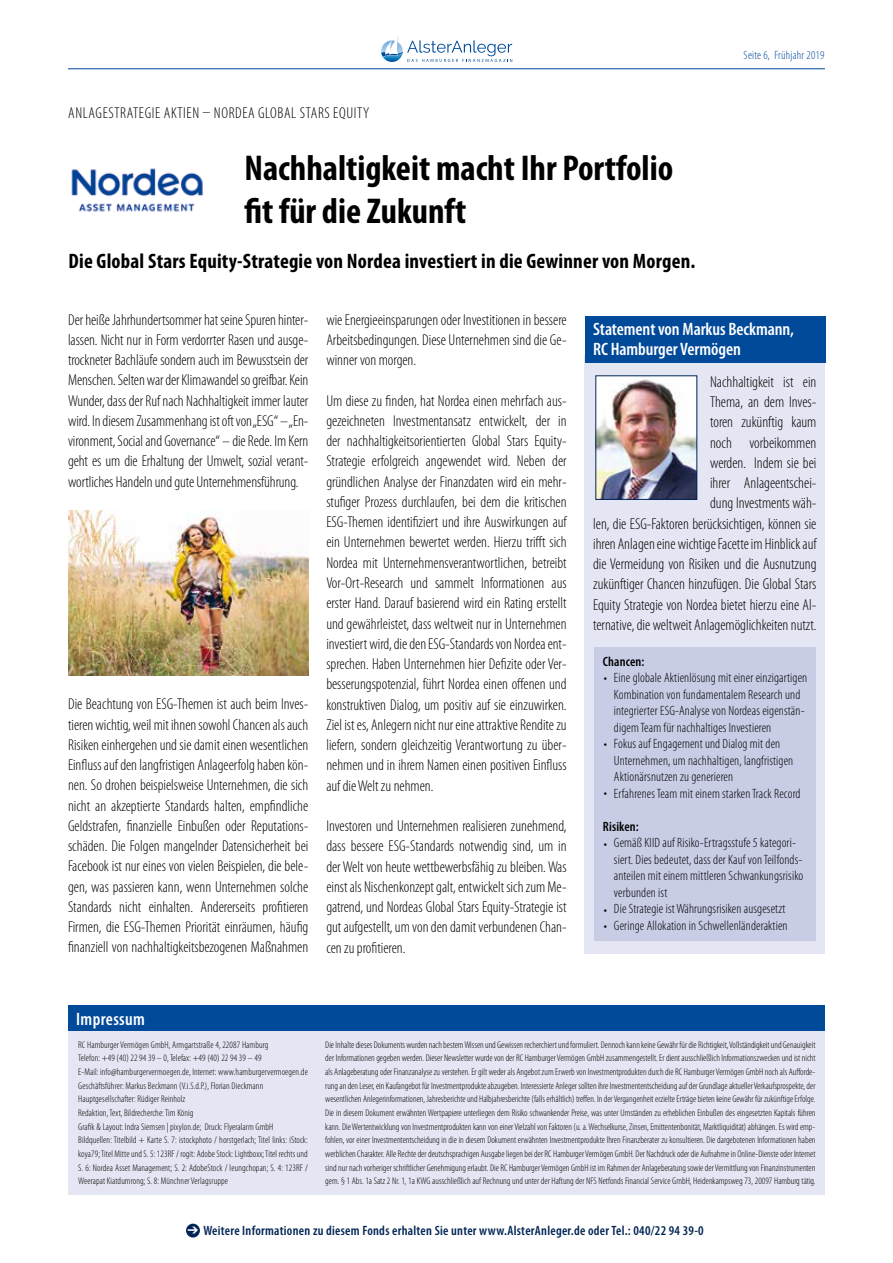
<style>
.page{position:relative;width:893px;height:1263px;background:#fff}
.page>*{position:absolute;margin:0;border:0;box-sizing:border-box;transform-origin:0 0}
.t1{font:700 condensed 36px/43.2px "Myriad Pro";color:#000}
.t2{font:700 condensed 21px "Myriad Pro";letter-spacing:.01em;color:#000}
.t3{font:600 condensed 18px/20.2px "Myriad Pro";letter-spacing:-.005em;color:#fff}
.t4{font:600 condensed 18px "Myriad Pro";letter-spacing:.02em;color:#fff}
.t5{font:300 condensed 15.75px/20.2px "Myriad Pro";color:#000;text-align:justify}
.t6{font:300 condensed 15.75px "Myriad Pro";letter-spacing:.04em;color:#000}
.t7{font:300 condensed 13.5px/16.5px "Myriad Pro";letter-spacing:.01em;color:#000}
.t8{font:600 condensed 13.5px "Myriad Pro";letter-spacing:.02em;color:#002454}
.t9{font:600 condensed 13.5px "Myriad Pro";letter-spacing:.01em;color:#000}
.t10{font:300 condensed 12px "Myriad Pro";letter-spacing:.02em;color:#004a99}
.t11{font:300 condensed 9.75px/13.6px "Myriad Pro";letter-spacing:.01em;color:#000;text-align:justify}
</style>
<div class="page">
<hr style="left:68px;top:68px;width:757px;height:1px;background:#004a99">
<svg style="left:381px;top:36px;width:131px;height:26px"></svg>
<div style="left:68px;top:1029px;width:757px;height:166px;background:#e5e6f3"></div>
<div style="left:68px;top:1006px;width:757px;height:25px;background:#004a99"></div>
<img style="left:71px;top:168px;width:132px;height:44px">
<img style="left:68px;top:511px;width:240px;height:164px">
<div style="left:186px;top:1224px;width:14px;height:13px;background:#002454;border-radius:50%"></div>
<div style="left:585px;top:355px;width:240px;height:598px;background:#e5e6f3"></div>
<img style="left:597px;top:377px;width:98px;height:121px">
<div style="left:595px;top:375px;width:102px;height:125px;border:1px solid #002454"></div>
<div style="left:594px;top:647px;width:222px;height:294px;background:#c8cce5"></div>
<div style="left:585px;top:316px;width:240px;height:46px;background:#004a99"></div>
<p class="t6" style="left:68px;top:104px;width:303px">ANLAGESTRATEGIE AKTIEN – NORDEA GLOBAL STARS EQUITY</p>
<h1 class="t1" style="left:244px;top:146px;width:430px">Nachhaltigkeit macht Ihr Portfolio fit für die Zukunft</h1>
<h2 class="t2" style="left:68px;top:247px;width:628px">Die Global Stars Equity-Strategie von Nordea investiert in die Gewinner von Morgen.</h2>
<p class="t10" style="left:744px;top:48px;width:82px">Seite 6, Frühjahr 2019</p>
<p class="t5" style="left:68px;top:309px;width:242px">Der heiße Jahrhundertsommer hat seine Spuren hinter&shy;lassen. Nicht nur in Form verdorrter Rasen und ausge&shy;trockneter Bachläufe sondern auch im Bewusstsein der Menschen. Selten war der Klimawandel so greifbar. Kein Wunder, dass der Ruf nach Nachhaltigkeit immer lauter wird. In diesem Zusammenhang ist oft von „ESG“ – „En&shy;vironment, Social and Governance“ – die Rede. Im Kern geht es um die Erhaltung der Umwelt, sozial verant&shy;wortliches Handeln und gute Unternehmensführung.</p>
<p class="t5" style="left:68px;top:694px;width:242px">Die Beachtung von ESG-Themen ist auch beim Inves&shy;tieren wichtig, weil mit ihnen sowohl Chancen als auch Risiken einhergehen und sie damit einen wesentlichen Einfluss auf den langfristigen Anlageerfolg haben kön&shy;nen. So drohen beispielsweise Unternehmen, die sich nicht an akzeptierte Standards halten, empfindliche Geldstrafen, finanzielle Einbußen oder Reputations&shy;schäden. Die Folgen mangelnder Datensicherheit bei Facebook ist nur eines von vielen Beispielen, die bele&shy;gen, was passieren kann, wenn Unternehmen solche Standards nicht einhalten. Andererseits profitieren Firmen, die ESG-Themen Priorität einräumen, häufig finanziell von nachhaltigkeitsbezogenen Maßnahmen</p>
<p class="t5" style="left:326px;top:309px;width:242px">wie Energieeinsparungen oder Investitionen in bessere Arbeitsbedingungen. Diese Unternehmen sind die Ge&shy;winner von morgen.</p>
<p class="t5" style="left:326px;top:390px;width:242px">Um diese zu finden, hat Nordea einen mehrfach aus&shy;gezeichneten Investmentansatz entwickelt, der in der nachhaltigkeitsorientierten Global Stars Equity-Strategie erfolgreich angewendet wird. Neben der gründlichen Analyse der Finanzdaten wird ein mehr&shy;stufiger Prozess durchlaufen, bei dem die kritischen ESG-Themen identifiziert und ihre Auswirkungen auf ein Unternehmen bewertet werden. Hierzu trifft sich Nordea mit Unternehmensverantwortlichen, betreibt Vor-Ort-Research und sammelt Informationen aus erster Hand. Darauf basierend wird ein Rating erstellt und gewährleistet, dass weltweit nur in Unternehmen investiert wird, die den ESG-Standards von Nordea ent&shy;sprechen. Haben Unternehmen hier Defizite oder Ver&shy;besserungspotenzial, führt Nordea einen offenen und konstruktiven Dialog, um positiv auf sie einzuwirken.<br>Ziel ist es, Anlegern nicht nur eine attraktive Rendite zu liefern, sondern gleichzeitig Verantwortung zu über&shy;nehmen und in ihrem Namen einen positiven Einfluss auf die Welt zu nehmen.</p>
<p class="t5" style="left:326px;top:816px;width:242px">Investoren und Unternehmen realisieren zunehmend, dass bessere ESG-Standards notwendig sind, um in der Welt von heute wettbewerbsfähig zu bleiben. Was einst als Nischenkonzept galt, entwickelt sich zum Me&shy;gatrend, und Nordeas Global Stars Equity-Strategie ist gut aufgestellt, um von den damit verbundenen Chan&shy;cen zu profitieren.</p>
<p class="t4" style="left:76px;top:1008px;width:70px">Impressum</p>
<p class="t3" style="left:593px;top:319px;width:203px">Statement von Markus Beckmann,<br>RC Hamburger Vermögen</p>
<p class="t5" style="left:593px;top:371px;width:225px;text-align:right">Nachhaltigkeit ist ein<br>Thema, an dem Inves-<br>toren zukünftig kaum<br>noch vorbeikommen<br>werden. Indem sie bei<br>ihrer Anlageentschei-<br>dung Investments wäh-<br>len, die ESG-Faktoren berücksichtigen, können sie ihren Anlagen eine wichtige Facette im Hinblick auf die Vermeidung von Risiken und die Ausnutzung zukünftiger Chancen hinzufügen. Die Global Stars Equity Strategie von Nordea bietet hierzu eine Al&shy;ternative, die weltweit Anlagemöglichkeiten nutzt.</p>
<p class="t9" style="left:603px;top:653px;width:43px">Chancen:</p>
<p class="t7" style="left:614px;top:670px;width:195px">Eine globale Aktienlösung mit einer einzigartigen Kombination von fundamentalem Research und integrierter ESG-Analyse von Nordeas eigenstän&shy;digem Team für nachhaltiges Investieren<br>Fokus auf Engagement und Dialog mit den Unternehmen, um nachhaltigen, langfristigen Aktionärsnutzen zu generieren<br>Erfahrenes Team mit einem starken Track Record</p>
<p class="t9" style="left:603px;top:818px;width:37px">Risiken:</p>
<p class="t7" style="left:614px;top:835px;width:191px">Gemäß KIID auf Risiko-Ertragsstufe 5 kategori&shy;siert. Dies bedeutet, dass der Kauf von Teilfonds&shy;anteilen mit einem mittleren Schwankungsrisiko verbunden ist<br>Die Strategie ist Währungsrisiken ausgesetzt Geringe Allokation in Schwellenländeraktien</p>
<p class="t7" style="left:604px;top:669px;width:5px">•</p>
<p class="t7" style="left:604px;top:735px;width:5px">•</p>
<p class="t7" style="left:604px;top:785px;width:5px">•</p>
<p class="t7" style="left:604px;top:835px;width:5px">•</p>
<p class="t7" style="left:604px;top:901px;width:5px">• •</p>
<p class="t11" style="left:78px;top:1037px;width:231px;text-align:left">RC Hamburger Vermögen GmbH, Armgartstraße 4, 22087 Hamburg<br>Telefon: +49 (40) 22 94 39 – 0, Telefax: +49 (40) 22 94 39 – 49<br>E-Mail: info@hamburgervermoegen.de, Internet: www.hamburgervermoegen.de Geschäftsführer: Markus Beckmann (V.i.S.d.P.), Florian Dieckmann Hauptgesellschafter: Rüdiger Reinholz<br>Redaktion, Text, Bildrecherche: Tim König<br>Grafik &amp; Layout: Indra Siemsen | pixylon.de; Druck: Flyeralarm GmbH Bildquellen: Titelbild + Karte S. 7: istockphoto / horstgerlach; Titel links: iStock: koya79; Titel Mitte und S. 5: 123RF / rogit: Adobe Stock: Lightboxx; Titel rechts und S. 6: Nordea Asset Management; S. 2: AdobeStock / leungchopan; S. 4: 123RF / Weerapat Kiatdumrong; S. 8: Münchner Verlagsruppe</p>
<p class="t8" style="left:203px;top:1222px;width:502px">Weitere Informationen zu diesem Fonds erhalten Sie unter www.AlsterAnleger.de oder Tel.: 040/22 94 39-0</p>
<p class="t11" style="left:325px;top:1037px;width:492px">Die Inhalte dieses Dokuments wurden nach bestem Wissen und Gewissen recherchiert und formuliert. Dennoch kann keine Gewähr für die Richtigkeit, Vollständigkeit und Genauigkeit der Informationen gegeben werden. Dieser Newsletter wurde von der RC Hamburger Vermögen GmbH zusammengestellt. Er dient ausschließlich Informationszwecken und ist nicht als Anlageberatung oder Finanzanalyse zu verstehen. Er gilt weder als Angebot zum Erwerb von Investmentprodukten durch die RC Hamburger Vermögen GmbH noch als Aufforde&shy;rung an den Leser, ein Kaufangebot für Investmentprodukte abzugeben. Interessierte Anleger sollten ihre Investmententscheidung auf der Grundlage aktueller Verkaufsprospekte, der wesentlichen Anlegerinformationen, Jahresberichte und Halbjahresberichte (falls erhältlich) treffen. In der Vergangenheit erzielte Erträge bieten keine Gewähr für zukünftige Erfolge.<br>Die in diesem Dokument erwähnten Wertpapiere unterliegen dem Risiko schwankender Preise, was unter Umständen zu erheblichen Einbußen des eingesetzten Kapitals führen kann. Die Wertentwicklung von Investmentprodukten kann von einer Vielzahl von Faktoren (u. a. Wechselkurse, Zinsen, Emittentenbonität, Marktliquidität) abhängen. Es wird emp&shy;fohlen, vor einer Investmententscheidung in die in diesem Dokument erwähnten Investmentprodukte Ihren Finanzberater zu konsultieren. Die dargebotenen Informationen haben werblichen Charakter. Alle Rechte der deutschsprachigen Ausgabe liegen bei der RC Hamburger Vermögen GmbH. Der Nachdruck oder die Aufnahme in Online-Dienste oder Internet sind nur nach vorheriger schriftlicher Genehmigung erlaubt. Die RC Hamburger Vermögen GmbH ist im Rahmen der Anlageberatung sowie der Vermittlung von Finanzinstrumenten gem. § 1 Abs. 1a Satz 2 Nr. 1, 1a KWG ausschließlich auf Rechnung und unter der Haftung der NFS Netfonds Financial Service GmbH, Heidenkampsweg 73, 20097 Hamburg tätig.</p>
</div>
